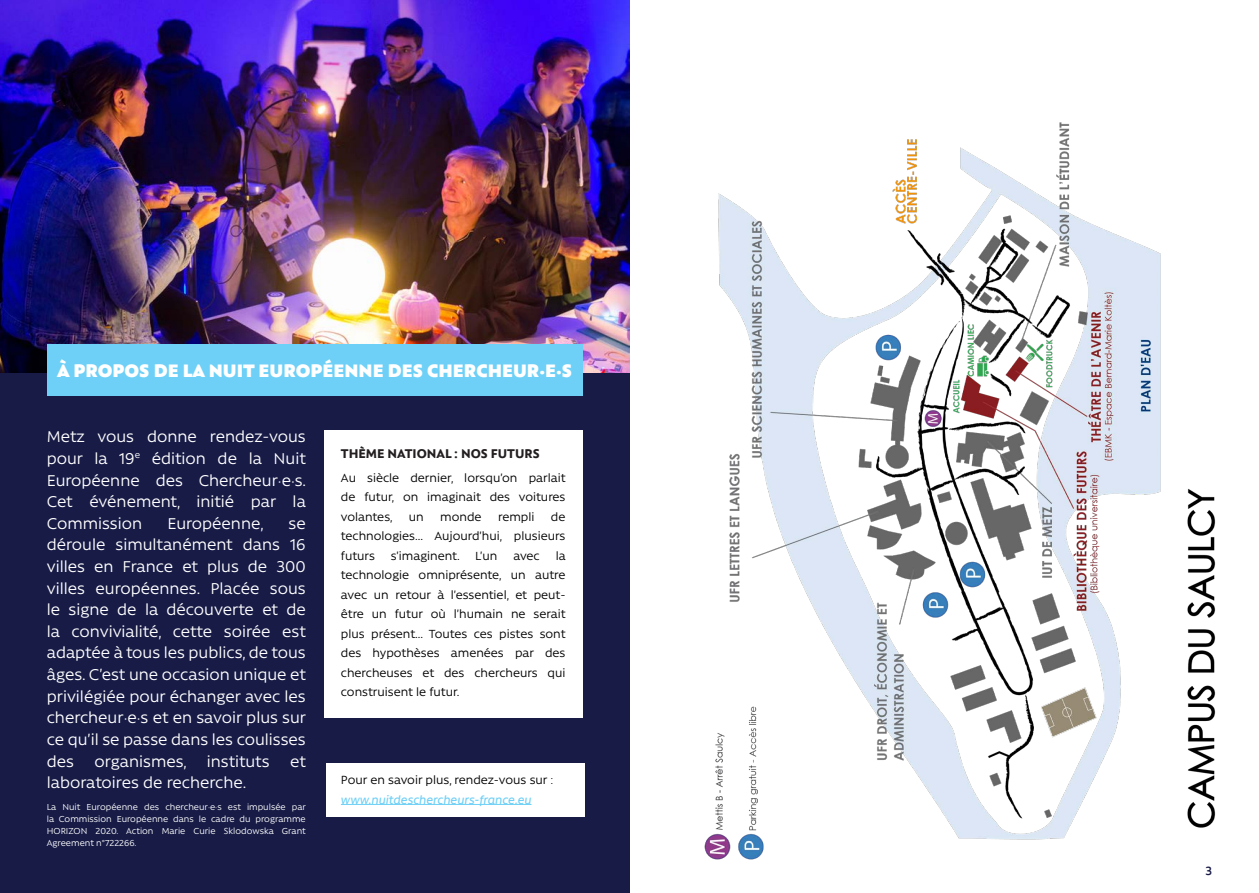
<style>
.page{position:relative;width:1259px;height:893px;background:#fff}
.page>*{position:absolute;margin:0;border:0;box-sizing:border-box;transform-origin:0 0}
.t1{font:900 21px "Rawson";color:#fff}
.t2{font:18px/21.6px "Rawson";color:#fff;text-align:justify}
.t3{font:800 14.4px "Rawson";color:#231f20}
.t4{font:13.5px/19.5px "Rawson";color:#000001;text-align:justify}
.t5{font:italic 500 13.5px "Rawson";color:#6ed0f6}
.t6{font:600 13.5px "Rawson";color:#171b46}
.t7{font:10.05px/12.1px "Rawson";color:#fff;text-align:justify}
</style>
<div class="page">
<img style="left:704px;top:122px;width:512px;height:738px">
<div style="left:0;top:0;width:629px;height:893px;background:#171b46"></div>
<img style="left:0;top:0;width:629px;height:372px">
<div style="left:47px;top:344px;width:536px;height:51px;background:#6ed0f6"></div>
<div style="left:324px;top:430px;width:259px;height:287px;background:#fff"></div>
<div style="left:326px;top:763px;width:258px;height:54px;background:#fff"></div>
<hr style="left:341px;top:804px;width:190px;height:1px;background:#6ed0f6">
<div style="left:1184px;top:51px;width:58px;height:426px;background:#fff"></div>
<p class="t1" style="left:57px;top:358px;width:516px">À PROPOS DE LA NUIT EUROPÉENNE DES CHERCHEUR·E·S</p>
<p class="t2" style="left:47px;top:426px;width:261px">Metz vous donne rendez-vous pour la 19<sup>e</sup> édition de la Nuit Européenne des Chercheur·e·s.<br>Cet événement, initié par la Commission</p>
<p class="t2" style="left:167px;top:512px;width:98px">Européenne,</p>
<p class="t2" style="left:47px;top:512px;width:261px;text-indent:242px">se déroule simultanément dans 16 villes en France et plus de 300 villes européennes. Placée sous le signe de la découverte et de la convivialité, cette soirée est adaptée à tous les publics, de tous âges. C’est une occasion unique et privilégiée pour échanger avec les chercheur·e·s et en savoir plus sur ce qu’il se passe dans les coulisses des organismes, instituts et laboratoires de recherche.</p>
<p class="t7" style="left:47px;top:800px;width:261px">La Nuit Européenne des chercheur·e·s est impulsée par la Commission Européenne dans le cadre du programme HORIZON 2020. Action Marie Curie Sklodowska Grant Agreement n°722266.</p>
<p class="t3" style="left:341px;top:446px;width:200px">THÈME NATIONAL : NOS FUTURS</p>
<p class="t4" style="left:341px;top:467px;width:226px">Au siècle dernier, lorsqu’on parlait de futur, on imaginait des voitures volantes, un monde rempli de technologies... Aujourd’hui, plusieurs futurs s’imaginent. L’un avec la technologie omniprésente, un autre avec un retour à l’essentiel, et peut&shy;être un futur où l’humain ne serait plus présent... Toutes ces pistes sont des hypothèses amenées par des chercheuses et des chercheurs qui construisent le futur.</p>
<p class="t4" style="left:341px;top:770px;width:214px">Pour en savoir plus, rendez-vous sur :</p>
<p class="t5" style="left:341px;top:792px;width:192px">www.nuitdeschercheurs-france.eu</p>
<p class="t6" style="left:1205px;top:863px;width:8px">3</p>
</div>
